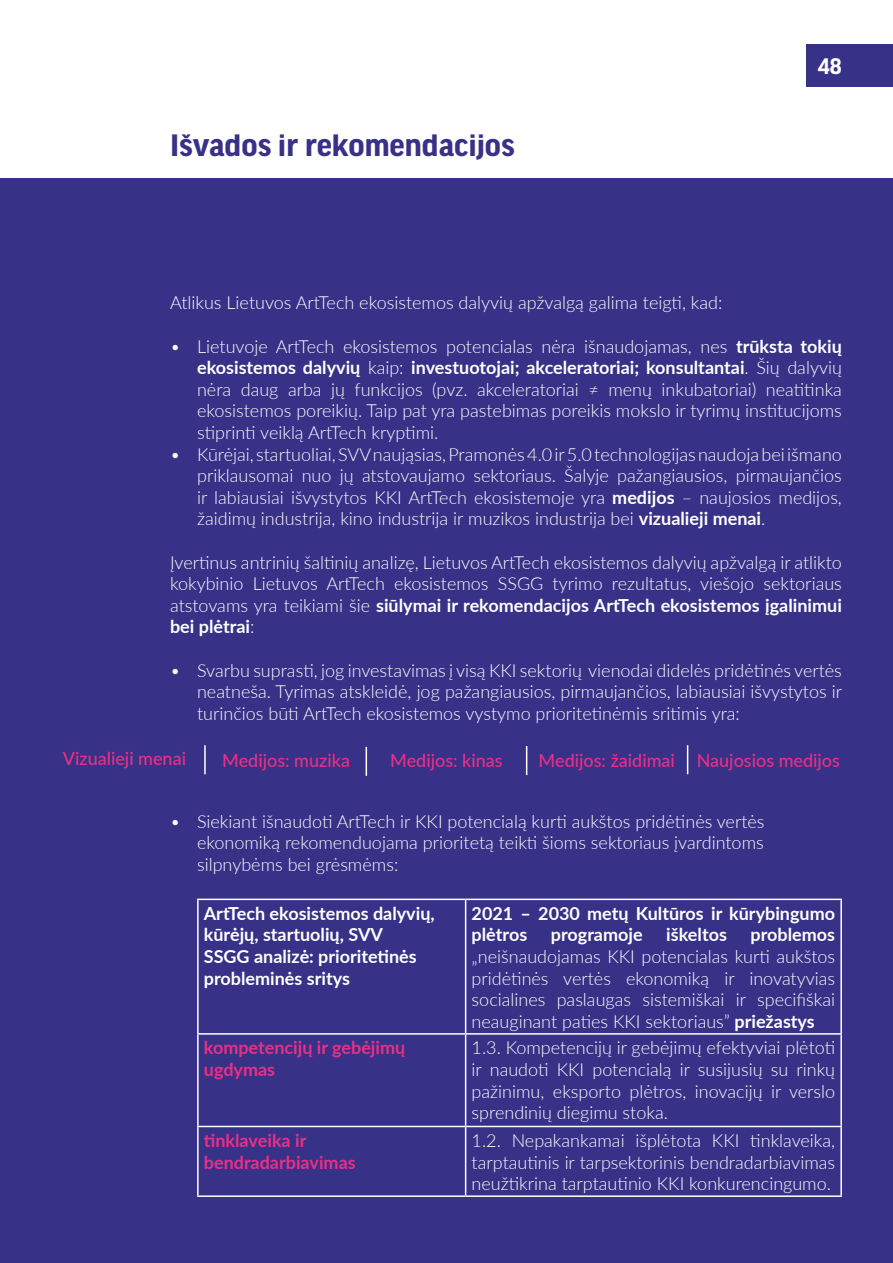
<style>
.page{position:relative;width:893px;height:1263px;background:#fff}
.page>*{position:absolute;margin:0;border:0;box-sizing:border-box;transform-origin:0 0}
.t1{font:700 33px "Good Headline Pro";color:#373187}
.t2{font:700 24px "Good Headline Pro";color:#fff}
.t3{font:300 18px/21.6px "Lato";color:#fff;text-align:justify}
.t4{font:700 18px/21.6px "Lato";color:#fff}
.t5{font:500 18px "Lato";color:#e83085}
.t6{font:700 18px/21.6px "Lato";color:#e83085}
.s1{font-weight:700}
</style>
<div class="page">
<div style="left:807px;top:45px;width:86px;height:42px;background:#373187"></div>
<div style="left:0;top:179px;width:893px;height:1084px;background:#373187"></div>
<hr style="left:465px;top:900px;width:1px;height:133px;background:#fff">
<hr style="left:197px;top:1033px;width:269px;height:1px;background:#fff">
<hr style="left:466px;top:1033px;width:376px;height:1px;background:#fff">
<hr style="left:465px;top:1034px;width:1px;height:92px;background:#fff">
<hr style="left:197px;top:1126px;width:269px;height:1px;background:#fff">
<hr style="left:466px;top:1126px;width:376px;height:1px;background:#fff">
<hr style="left:465px;top:1127px;width:1px;height:68px;background:#fff">
<hr style="left:197px;top:1195px;width:269px;height:2px;background:#fff">
<hr style="left:466px;top:1195px;width:376px;height:2px;background:#fff">
<hr style="left:197px;top:899px;width:269px;height:1px;background:#fff">
<hr style="left:197px;top:900px;width:2px;height:133px;background:#fff">
<hr style="left:466px;top:899px;width:376px;height:1px;background:#fff">
<hr style="left:840px;top:900px;width:2px;height:133px;background:#fff">
<hr style="left:197px;top:1034px;width:2px;height:92px;background:#fff">
<hr style="left:840px;top:1034px;width:2px;height:92px;background:#fff">
<hr style="left:197px;top:1127px;width:2px;height:68px;background:#fff">
<hr style="left:840px;top:1127px;width:2px;height:68px;background:#fff">
<hr style="left:204px;top:745px;width:2px;height:29px;background:#fff">
<svg style="left:366px;top:747px;width:1px;height:29px"></svg>
<svg style="left:526px;top:746px;width:1px;height:29px"></svg>
<svg style="left:687px;top:745px;width:1px;height:29px"></svg>
<h1 class="t1" style="left:170px;top:130px;width:346px">Išvados ir rekomendacijos</h1>
<h2 class="t2" style="left:818px;top:55px;width:25px">48</h2>
<p class="t3" style="left:170px;top:291px;width:554px">Atlikus Lietuvos ArtTech ekosistemos dalyvių apžvalgą galima teigti, kad:</p>
<p class="t3" style="left:197px;top:335px;width:646px;text-indent:-27px">• Lietuvoje ArtTech ekosistemos potencialas nėra išnaudojamas, nes <span class="s1">trūksta tokių ekosistemos dalyvių</span> kaip: <span class="s1">investuotojai; akceleratoriai; konsultantai</span>. Šių dalyvių nėra daug arba jų funkcijos (pvz. akceleratoriai ≠ menų inkubatoriai) neatitinka ekosistemos poreikių. Taip pat yra pastebimas poreikis mokslo ir tyrimų institucijoms stiprinti veiklą ArtTech kryptimi.</p>
<p class="t3" style="left:197px;top:443px;width:646px;text-indent:-27px">• Kūrėjai, startuoliai, SVV naująsias, Pramonės 4.0 ir 5.0 technologijas naudoja bei išmano priklausomai nuo jų atstovaujamo sektoriaus. Šalyje pažangiausios, pirmaujančios ir labiausiai išvystytos KKI ArtTech ekosistemoje yra <span class="s1">medijos</span> – naujosios medijos, žaidimų industrija, kino industrija ir muzikos industrija bei <span class="s1">vizualieji menai</span>.</p>
<p class="t3" style="left:170px;top:551px;width:673px">Įvertinus antrinių šaltinių analizę, Lietuvos ArtTech ekosistemos dalyvių apžvalgą ir atlikto kokybinio Lietuvos ArtTech ekosistemos SSGG tyrimo rezultatus, viešojo sektoriaus atstovams yra teikiami šie <span class="s1">siūlymai ir rekomendacijos ArtTech ekosistemos įgalinimui bei plėtrai</span>:</p>
<p class="t3" style="left:197px;top:659px;width:647px;text-indent:-27px">• Svarbu suprasti, jog investavimas į visą KKI sektorių vienodai didelės pridėtinės vertės neatneša. Tyrimas atskleidė, jog pažangiausios, pirmaujančios, labiausiai išvystytos ir turinčios būti ArtTech ekosistemos vystymo prioritetinėmis sritimis yra:</p>
<p class="t5" style="left:63px;top:745px;width:125px">Vizualieji menai</p>
<p class="t5" style="left:222px;top:747px;width:129px">Medijos: muzika</p>
<p class="t5" style="left:390px;top:747px;width:114px">Medijos: kinas</p>
<p class="t5" style="left:539px;top:747px;width:303px">Medijos: žaidimai Naujosios medijos</p>
<p class="t3" style="left:197px;top:810px;width:569px;text-indent:-27px">• Siekiant išnaudoti ArtTech ir KKI potencialą kurti aukštos pridėtinės vertės ekonomiką rekomenduojama prioritetą teikti šioms sektoriaus įvardintoms silpnybėms bei grėsmėms:</p>
<p class="t4" style="left:204px;top:902px;width:232px">ArtTech ekosistemos dalyvių, kūrėjų, startuolių, SVV<br>SSGG analizė: prioritetinės probleminės sritys</p>
<p class="t4" style="left:472px;top:902px;width:365px">2021 – 2030 metų Kultūros ir kūrybingumo plėtros</p>
<p class="t4" style="left:551px;top:923px;width:93px">programoje</p>
<p class="t4" style="left:666px;top:923px;width:62px">iškeltos</p>
<p class="t4" style="left:751px;top:923px;width:86px">problemos</p>
<p class="t3" style="left:472px;top:945px;width:365px">„neišnaudojamas KKI potencialas kurti aukštos pridėtinės vertės ekonomiką ir inovatyvias socialines paslaugas sistemiškai ir specifiškai neauginant paties KKI sektoriaus” <span class="s1">priežastys</span></p>
<p class="t6" style="left:204px;top:1036px;width:203px">kompetencijų ir gebėjimų ugdymas</p>
<p class="t3" style="left:472px;top:1036px;width:365px">1.3. Kompetencijų ir gebėjimų efektyviai plėtoti ir naudoti KKI potencialą ir susijusių su rinkų pažinimu, eksporto plėtros, inovacijų ir verslo sprendinių diegimu stoka.</p>
<p class="t6" style="left:204px;top:1129px;width:153px">tinklaveika ir bendradarbiavimas</p>
<p class="t3" style="left:472px;top:1129px;width:365px">1.2. Nepakankamai išplėtota KKI tinklaveika, tarptautinis ir tarpsektorinis bendradarbiavimas neužtikrina tarptautinio KKI konkurencingumo.</p>
</div>
